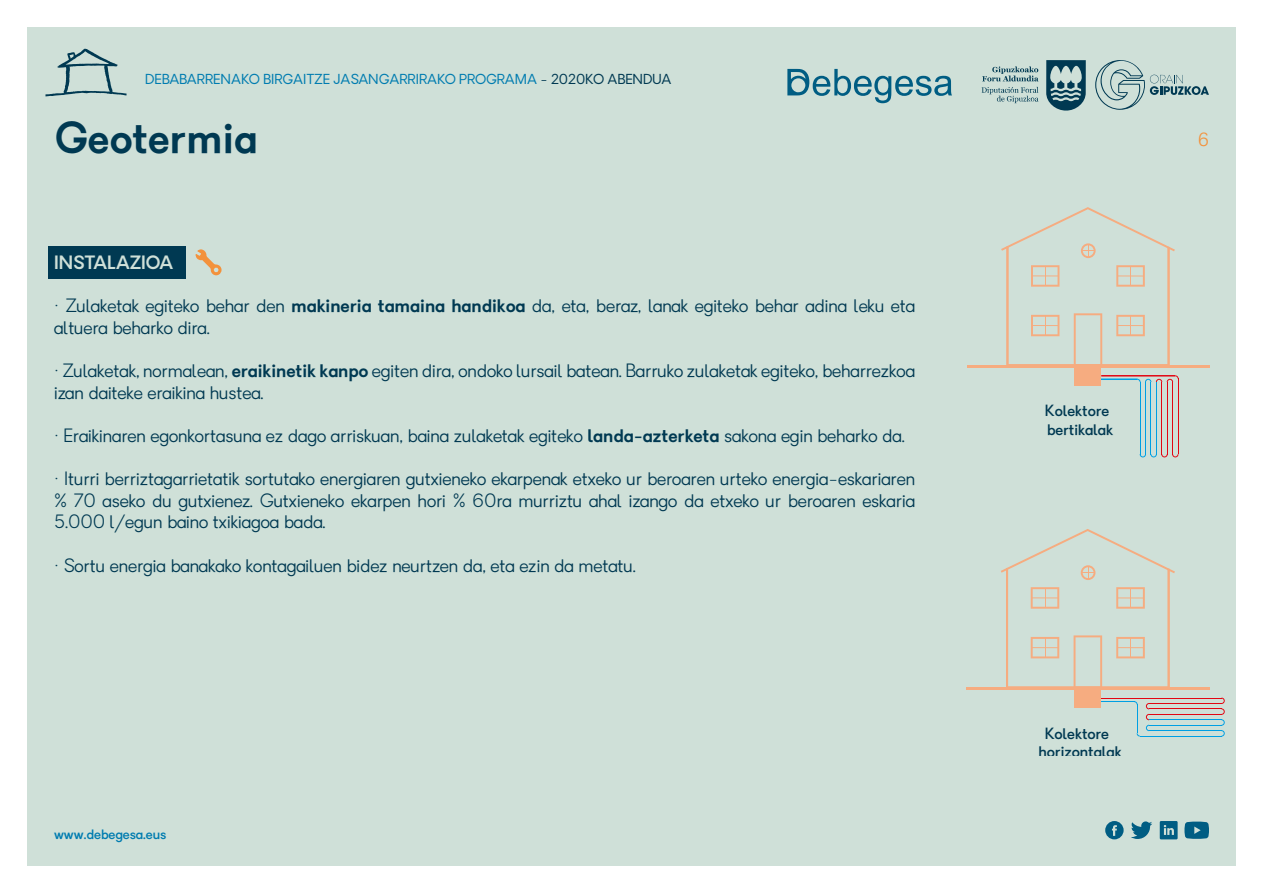
<style>
.page{position:relative;width:1263px;height:893px;background:#fff}
.page>*{position:absolute;margin:0;border:0;box-sizing:border-box;transform-origin:0 0}
.t1{font:600 42px "Granary";color:#003952}
.t2{font:300 18px/21.6px "Granary";color:#003952}
.t3{font:600 18px "Granary";color:#cfe0d8}
.t4{font:300 18px "Atlas Grotesk";color:#f3923c}
.t5{font:500 15.15px/18.1px "Granary";color:#003952}
.t6{font:13.5px "Granary";color:#007cb0}
.t7{font:500 13.5px "Granary";color:#007cb0}
.s1{color:#003952}
.s2{font-weight:600}
</style>
<div class="page">
<div style="left:27px;top:27px;width:1209px;height:839px;background:#cfe0d8"></div>
<svg style="left:1046px;top:60px;width:40px;height:51px"></svg>
<svg style="left:982px;top:66px;width:56px;height:15px"></svg>
<svg style="left:982px;top:87px;width:56px;height:16px"></svg>
<svg style="left:1095px;top:60px;width:114px;height:50px"></svg>
<svg style="left:45px;top:49px;width:82px;height:47px"></svg>
<svg style="left:1105px;top:821px;width:18px;height:18px"></svg>
<svg style="left:1131px;top:821px;width:21px;height:18px"></svg>
<svg style="left:1184px;top:822px;width:25px;height:17px"></svg>
<svg style="left:1160px;top:821px;width:17px;height:18px"></svg>
<svg style="left:787px;top:69px;width:165px;height:34px"></svg>
<svg style="left:196px;top:249px;width:26px;height:26px"></svg>
<div style="left:48px;top:246px;width:138px;height:33px;background:#003952"></div>
<svg style="left:1001px;top:207px;width:174px;height:158px"></svg>
<hr style="left:967px;top:365px;width:242px;height:2px;background:#f6ac80">
<hr style="left:1101px;top:375px;width:74px;height:1px;background:#e30613">
<hr style="left:1177px;top:379px;width:1px;height:75px;background:#e30613">
<hr style="left:1172px;top:382px;width:1px;height:72px;background:#e30613">
<hr style="left:1167px;top:382px;width:1px;height:72px;background:#e30613">
<hr style="left:1161px;top:382px;width:1px;height:72px;background:#e30613">
<hr style="left:1156px;top:382px;width:1px;height:72px;background:#009fe3">
<hr style="left:1150px;top:382px;width:1px;height:72px;background:#009fe3">
<hr style="left:1145px;top:382px;width:1px;height:72px;background:#009fe3">
<svg style="left:1139px;top:454px;width:39px;height:3px"></svg>
<hr style="left:1139px;top:382px;width:1px;height:72px;background:#009fe3">
<svg style="left:1137px;top:375px;width:41px;height:7px"></svg>
<hr style="left:1101px;top:378px;width:36px;height:2px;background:#009fe3">
<div style="left:1074px;top:367px;width:27px;height:18px;background:#f6ac80"></div>
<svg style="left:1221px;top:698px;width:4px;height:39px"></svg>
<svg style="left:1001px;top:529px;width:174px;height:158px"></svg>
<hr style="left:966px;top:687px;width:244px;height:3px;background:#f6ac80">
<hr style="left:1101px;top:698px;width:45px;height:1px;background:#e30613">
<hr style="left:1145px;top:698px;width:76px;height:1px;background:#e30613">
<hr style="left:1149px;top:703px;width:72px;height:1px;background:#e30613">
<hr style="left:1149px;top:708px;width:72px;height:1px;background:#e30613">
<hr style="left:1149px;top:714px;width:72px;height:1px;background:#e30613">
<hr style="left:1149px;top:719px;width:72px;height:1px;background:#009fe3">
<hr style="left:1149px;top:725px;width:72px;height:1px;background:#009fe3">
<svg style="left:1146px;top:703px;width:3px;height:28px"></svg>
<hr style="left:1149px;top:730px;width:72px;height:1px;background:#009fe3">
<hr style="left:1140px;top:736px;width:81px;height:1px;background:#009fe3">
<hr style="left:1101px;top:701px;width:33px;height:1px;background:#009fe3">
<div style="left:1074px;top:689px;width:27px;height:19px;background:#f6ac80"></div>
<svg style="left:1134px;top:701px;width:6px;height:36px"></svg>
<p class="t6" style="left:145px;top:70px;width:528px">DEBABARRENAKO BIRGAITZE JASANGARRIRAKO PROGRAMA <span class="s1">- 2020KO ABENDUA</span></p>
<h1 class="t1" style="left:54px;top:110px;width:204px">Geotermia</h1>
<p class="t3" style="left:54px;top:251px;width:121px">INSTALAZIOA</p>
<p class="t2" style="left:54px;top:295px;width:862px">· Zulaketak egiteko behar den <span class="s2">makineria tamaina handikoa</span> da, eta, beraz, lanak egiteko behar adina leku eta altuera beharko dira.</p>
<p class="t2" style="left:54px;top:360px;width:862px">· Zulaketak, normalean, <span class="s2">eraikinetik kanpo</span> egiten dira, ondoko lursail batean. Barruko zulaketak egiteko, beharrezkoa izan daiteke eraikina hustea.</p>
<p class="t2" style="left:54px;top:425px;width:852px">· Eraikinaren egonkortasuna ez dago arriskuan, baina zulaketak egiteko <span class="s2">landa-azterketa</span> sakona egin beharko da.</p>
<p class="t2" style="left:54px;top:468px;width:862px;text-align:justify">· Iturri berriztagarrietatik sortutako energiaren gutxieneko ekarpenak etxeko ur beroaren urteko energia-eskariaren % 70 aseko du gutxienez. Gutxieneko ekarpen hori % 60ra murriztu ahal izango da etxeko ur beroaren eskaria 5.000 l/egun baino txikiagoa bada.</p>
<p class="t2" style="left:54px;top:554px;width:583px">· Sortu energia banakako kontagailuen bidez neurtzen da, eta ezin da metatu.</p>
<p class="t7" style="left:54px;top:825px;width:114px">www.debegesa.eus</p>
<p class="t4" style="left:1198px;top:125px;width:13px">6</p>
<p class="t5" style="left:1045px;top:402px;width:70px">Kolektore bertikalak</p>
<p class="t5" style="left:1038px;top:724px;width:85px;text-align:center">Kolektore horizontalak</p>
</div>
